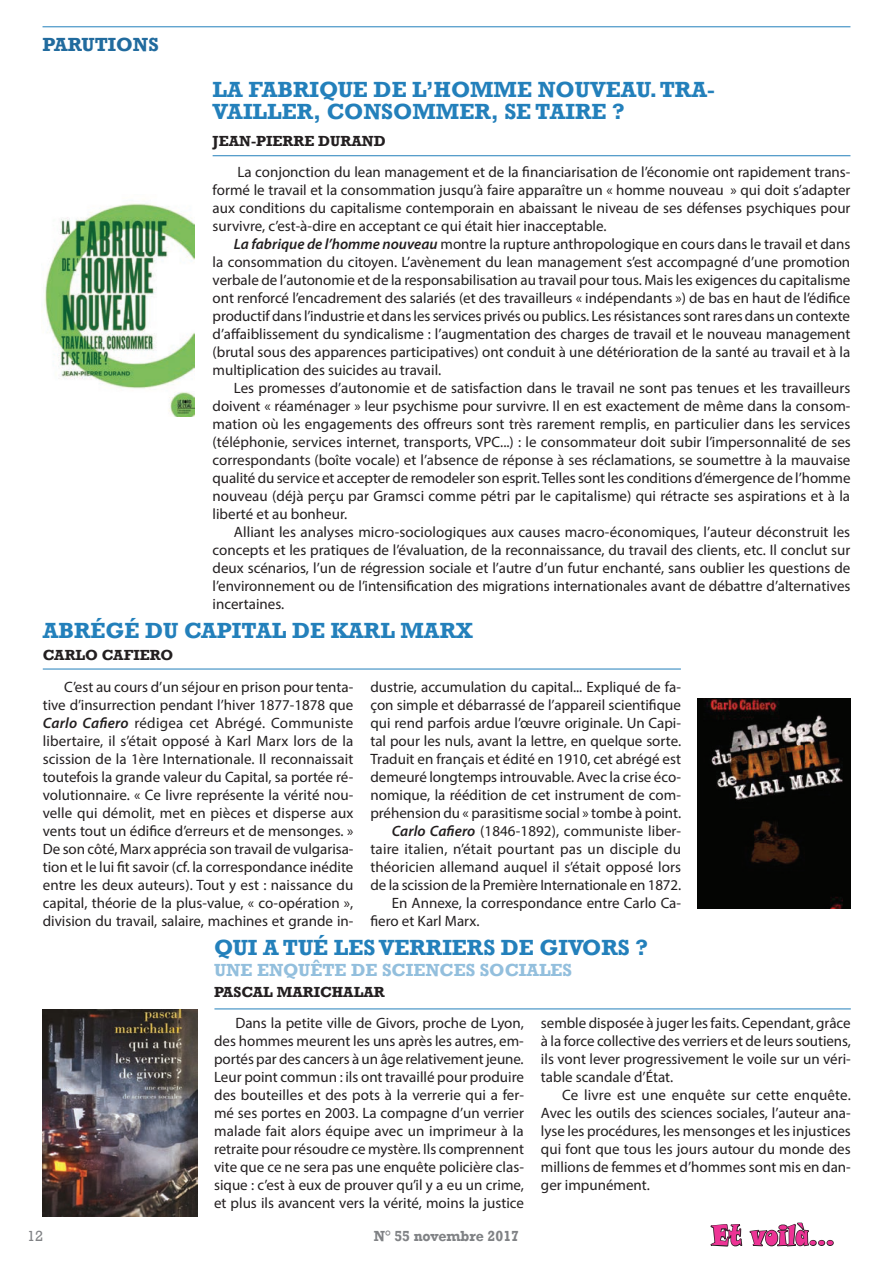
<style>
.page{position:relative;width:893px;height:1263px;background:#fff}
.page>*{position:absolute;margin:0;border:0;box-sizing:border-box;transform-origin:0 0}
.t1{font:28.2px "Snap ITC";letter-spacing:.01em;color:#ed3395;scale:.73 1}
.t2{font:700 22.5px/22.5px "Rockwell";color:#2380bb}
.t3{font:700 19.5px "Rockwell";color:#216b9e}
.t4{font:700 18px "Rockwell";color:#93bfdd}
.t5{font:15px/18px "Myriad Pro";color:#231f20;text-align:justify}
.t6{font:700 15px "Rockwell";color:#231f20}
.t7{font:700 15px "Rockwell";color:#808285;scale:.95 1}
.t8{font:15px "Rockwell";color:#808285}
.s1{font-weight:600;font-style:italic}
</style>
<div class="page">
<svg style="left:710px;top:1222px;width:124px;height:25px"></svg>
<svg style="left:42px;top:26px;width:124px;height:2px"></svg>
<hr style="left:213px;top:155px;width:637px;height:1px;background:#2380bb">
<hr style="left:43px;top:27px;width:807px;height:1px;background:#2380bb">
<hr style="left:43px;top:669px;width:638px;height:1px;background:#2380bb">
<img style="left:698px;top:699px;width:152px;height:209px">
<hr style="left:214px;top:1009px;width:637px;height:1px;background:#2380bb">
<img style="left:43px;top:1009px;width:154px;height:208px">
<img style="left:44px;top:203px;width:150px;height:213px">
<h3 class="t3" style="left:43px;top:33px;width:104px">PARUTIONS</h3>
<h2 class="t2" style="left:213px;top:78px;width:504px">LA FABRIQUE DE L’HOMME NOUVEAU. TRA-<br>VA ILLER, CONSOMMER, SE TAIRE ?</h2>
<p class="t6" style="left:213px;top:132px;width:175px">JEAN-PIERRE DURAND</p>
<p class="t5" style="left:213px;top:163px;width:639px;text-indent:25px">La conjonction du lean management et de la financiarisation de l’économie ont rapidement trans&shy;formé le travail et la consommation jusqu’à faire apparaître un « homme nouveau » qui doit s’adapter aux conditions du capitalisme contemporain en abaissant le niveau de ses défenses psychiques pour survivre, c’est-à-dire en acceptant ce qui était hier inacceptable.</p>
<p class="t5" style="left:213px;top:235px;width:639px;text-indent:21px"><span class="s1">La fabrique de l’homme nouveau</span> montre la rupture anthropologique en cours dans le travail et dans la consommation du citoyen. L’avènement du lean management s’est accompagné d’une promotion verbale de l’autonomie et de la responsabilisation au travail pour tous. Mais les exigences du capitalisme ont renforcé l’encadrement des salariés (et des travailleurs « indépendants ») de bas en haut de l’édifice productif dans l’industrie et dans les services privés ou publics. Les résistances sont rares dans un contexte d’affaiblissement du syndicalisme : l’augmentation des charges de travail et le nouveau management (brutal sous des apparences participatives) ont conduit à une détérioration de la santé au travail et à la multiplication des suicides au travail.</p>
<p class="t5" style="left:213px;top:379px;width:640px;text-indent:21px">Les promesses d’autonomie et de satisfaction dans le travail ne sont pas tenues et les travailleurs doivent « réaménager » leur psychisme pour survivre. Il en est exactement de même dans la consom&shy;mation où les engagements des offreurs sont très rarement remplis, en particulier dans les services (téléphonie, services internet, transports, VPC...) : le consommateur doit subir l’impersonnalité de ses correspondants (boîte vocale) et l’absence de réponse à ses réclamations, se soumettre à la mauvaise qualité du service et accepter de remodeler son esprit. Telles sont les conditions d’émergence de l’homme nouveau (déjà perçu par Gramsci comme pétri par le capitalisme) qui rétracte ses aspirations et à la liberté et au bonheur.</p>
<p class="t5" style="left:213px;top:523px;width:639px;text-indent:21px">Alliant les analyses micro-sociologiques aux causes macro-économiques, l’auteur déconstruit les concepts et les pratiques de l’évaluation, de la reconnaissance, du travail des clients, etc. Il conclut sur deux scénarios, l’un de régression sociale et l’autre d’un futur enchanté, sans oublier les questions de l’environnement ou de l’intensification des migrations internationales avant de débattre d’alternatives incertaines.</p>
<h2 class="t2" style="left:43px;top:619px;width:431px">ABRÉGÉ DU CAPITAL DE KARL MARX</h2>
<p class="t6" style="left:43px;top:646px;width:132px">CARLO CAFIERO</p>
<p class="t5" style="left:43px;top:677px;width:312px;text-indent:21px">C’est au cours d’un séjour en prison pour tenta&shy;tive d’insurrection pendant l’hiver 1877-1878 que <span class="s1">Carlo Cafiero</span> rédigea cet Abrégé. Communiste libertaire, il s’était opposé à Karl Marx lors de la scission de la 1ère Internationale. Il reconnaissait toutefois la grande valeur du Capital, sa portée ré&shy;volutionnaire. « Ce livre représente la vérité nou&shy;velle qui démolit, met en pièces et disperse aux vents tout un édifice d’erreurs et de mensonges. » De son côté, Marx apprécia son travail de vulgarisa&shy;tion et le lui fit savoir (cf. la correspondance inédite entre les deux auteurs). Tout y est : naissance du capital, théorie de la plus-value, « co-opération », division du travail, salaire, machines et grande in-</p>
<p class="t5" style="left:370px;top:677px;width:312px">dustrie, accumulation du capital... Expliqué de fa-</p>
<p class="t5" style="left:370px;top:695px;width:312px">çon simple et débarrassé de l’appareil scientifique</p>
<p class="t5" style="left:370px;top:713px;width:312px">qui rend parfois ardue l’œuvre originale. Un Capi-</p>
<p class="t5" style="left:370px;top:731px;width:312px">tal pour les nuls, avant la lettre, en quelque sorte.</p>
<p class="t5" style="left:370px;top:749px;width:312px">Traduit en français et édité en 1910, cet abrégé est</p>
<p class="t5" style="left:370px;top:767px;width:312px">demeuré longtemps introuvable. Avec la crise éco-</p>
<p class="t5" style="left:370px;top:785px;width:312px">nomique, la réédition de cet instrument de com-</p>
<p class="t5" style="left:370px;top:803px;width:312px">préhension du « parasitisme social » tombe à point.</p>
<p class="t5" style="left:392px;top:821px;width:291px"><span class="s1">Carlo Cafiero</span> (1846-1892), communiste liber-</p>
<p class="t5" style="left:370px;top:839px;width:312px">taire italien, n’était pourtant pas un disciple du</p>
<p class="t5" style="left:370px;top:857px;width:312px">théoricien allemand auquel il s’était opposé lors</p>
<p class="t5" style="left:370px;top:875px;width:312px">de la scission de la Première Internationale en 1872.</p>
<p class="t5" style="left:392px;top:893px;width:291px">En Annexe, la correspondance entre Carlo Ca-</p>
<p class="t5" style="left:370px;top:911px;width:111px">fiero et Karl Marx.</p>
<h2 class="t2" style="left:214px;top:937px;width:435px">QUI A TUÉ LES VERRIERS DE GIVORS ?</h2>
<p class="t4" style="left:214px;top:959px;width:358px">UNE ENQUÊTE DE SCIENCES SOCIALES</p>
<p class="t6" style="left:214px;top:983px;width:11px">PASCA</p>
<p class="t6" style="left:263px;top:983px;width:123px">L MARI CHALAR</p>
<p class="t5" style="left:214px;top:1014px;width:311px;text-indent:21px">Dans la petite ville de Givors, proche de Lyon, des hommes meurent les uns après les autres, em&shy;portés par des cancers à un âge relativement jeune.<br>Leur point commun : ils ont travaillé pour produire des bouteilles et des pots à la verrerie qui a fer&shy;mé ses portes en 2003. La compagne d’un verrier malade fait alors équipe avec un imprimeur à la retraite pour résoudre ce mystère. Ils comprennent vite que ce ne sera pas une enquête policière clas&shy;sique : c’est à eux de prouver qu’il y a eu un crime, et plus ils avancent vers la vérité, moins la justice</p>
<p class="t5" style="left:541px;top:1014px;width:311px">semble disposée à juger les faits. Cependant, grâce à la force collective des verriers et de leurs soutiens, ils vont lever progressivement le voile sur un véri&shy;table scandale d’État.</p>
<p class="t5" style="left:541px;top:1086px;width:311px;text-indent:21px">Ce livre est une enquête sur cette enquête.<br>Avec les outils des sciences sociales, l’auteur ana&shy;lyse les procédures, les mensonges et les injustices qui font que tous les jours autour du monde des millions de femmes et d’hommes sont mis en dan&shy;ger impunément.</p>
<p class="t8" style="left:27px;top:1227px;width:18px">12</p>
<p class="t7" style="left:374px;top:1227px;width:154px">N° 55 NOVEMBRE 2017</p>
<h1 class="t1" style="left:712px;top:1217px;width:169px">Et voilà...</h1>
</div>
